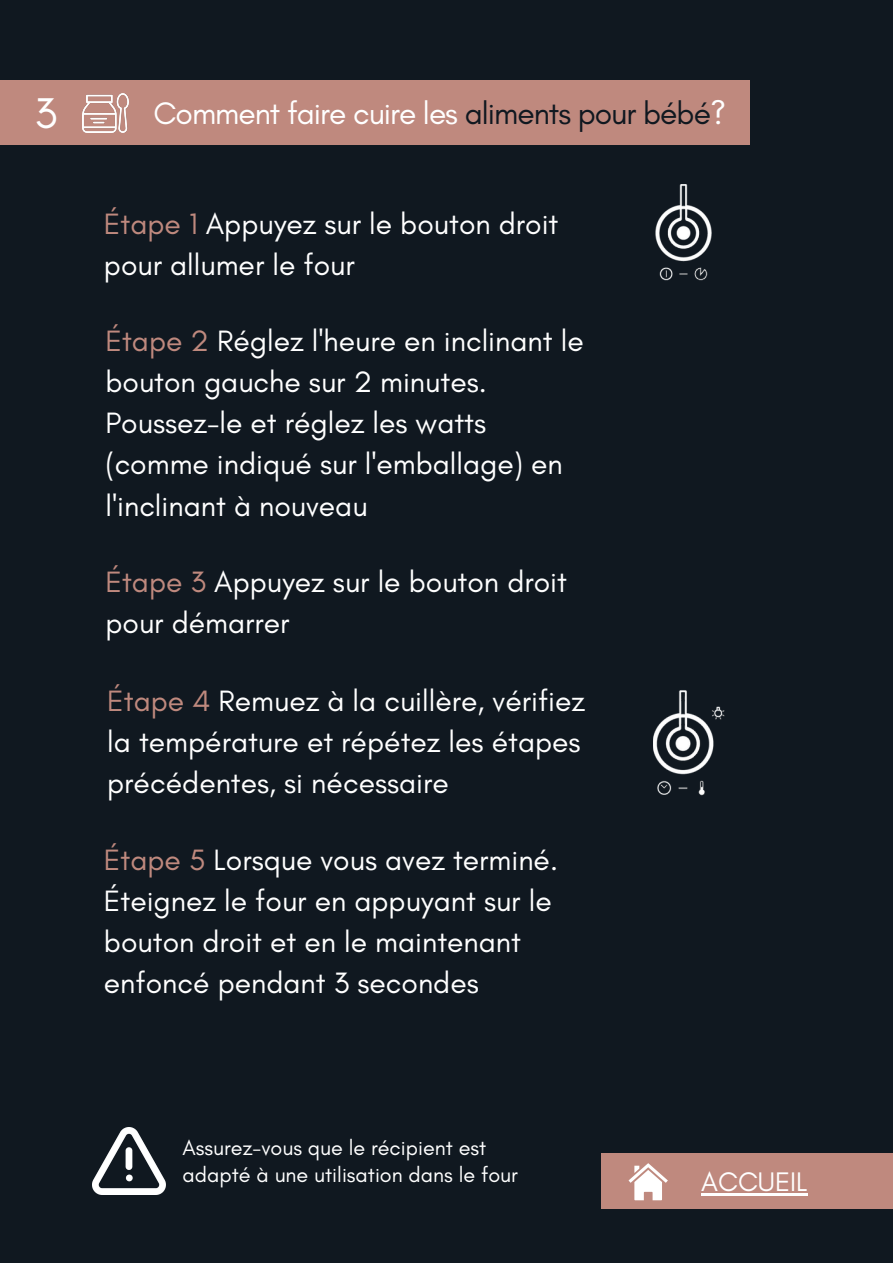
<style>
.page{position:relative;width:893px;height:1264px;background:#fff}
.page>*{position:absolute;margin:0;border:0;box-sizing:border-box;transform-origin:0 0}
.t1{font:43.8px "Glacial Indifference";color:#fff}
.t2{font:31.65px "Glacial Indifference";letter-spacing:-.03em;color:#fff}
.t3{font:30px/41px "Glacial Indifference";color:#fff}
.t4{font:27.3px "Glacial Indifference";color:#fff}
.t5{font:21.6px/26.8px "Glacial Indifference";color:#fff}
.s1{color:#101820}
.s2{color:#bf897e}
</style>
<div class="page">
<div style="left:0;top:0;width:892px;height:1262px;background:#101820"></div>
<div style="left:0;top:81px;width:749px;height:64px;background:#bf897e"></div>
<img style="left:655px;top:184px;width:57px;height:97px">
<img style="left:653px;top:690px;width:72px;height:106px">
<img style="left:93px;top:1127px;width:73px;height:67px">
<div style="left:601px;top:1153px;width:291px;height:55px;background:#bf897e"></div>
<svg style="left:628px;top:1163px;width:39px;height:37px"></svg>
<img style="left:82px;top:94px;width:47px;height:38px">
<hr style="left:701px;top:1192px;width:106px;height:3px;background:#fff">
<h1 class="t1" style="left:35px;top:86px;width:24px">3</h1>
<p class="t2" style="left:153px;top:94px;width:574px">Comment faire cuire les <span class="s1">aliments pour bébé</span>?</p>
<p class="t3" style="left:104px;top:203px;width:456px"><span class="s2">Étape 1</span> Appuyez sur le bouton droit pour allumer le four</p>
<p class="t3" style="left:105px;top:320px;width:479px"><span class="s2">Étape 2</span> Réglez l'heure en inclinant le bouton gauche sur 2 minutes.<br>Poussez-le et réglez les watts (comme indiqué sur l'emballage) en l'inclinant à nouveau</p>
<p class="t3" style="left:105px;top:561px;width:463px"><span class="s2">Étape 3</span> Appuyez sur le bouton droit pour démarrer</p>
<p class="t3" style="left:107px;top:680px;width:479px"><span class="s2">Étape 4</span> Remuez à la cuillère, vérifiez la température et répétez les étapes précédentes, si nécessaire</p>
<p class="t3" style="left:104px;top:839px;width:455px"><span class="s2">Étape 5</span> Lorsque vous avez terminé.<br>Éteignez le four en appuyant sur le bouton droit et en le maintenant enfoncé pendant 3 secondes</p>
<p class="t5" style="left:182px;top:1133px;width:337px">Assurez-vous que le récipient est adapté à une utilisation dans le four</p>
<p class="t4" style="left:701px;top:1164px;width:108px">ACCUEIL</p>
</div>
